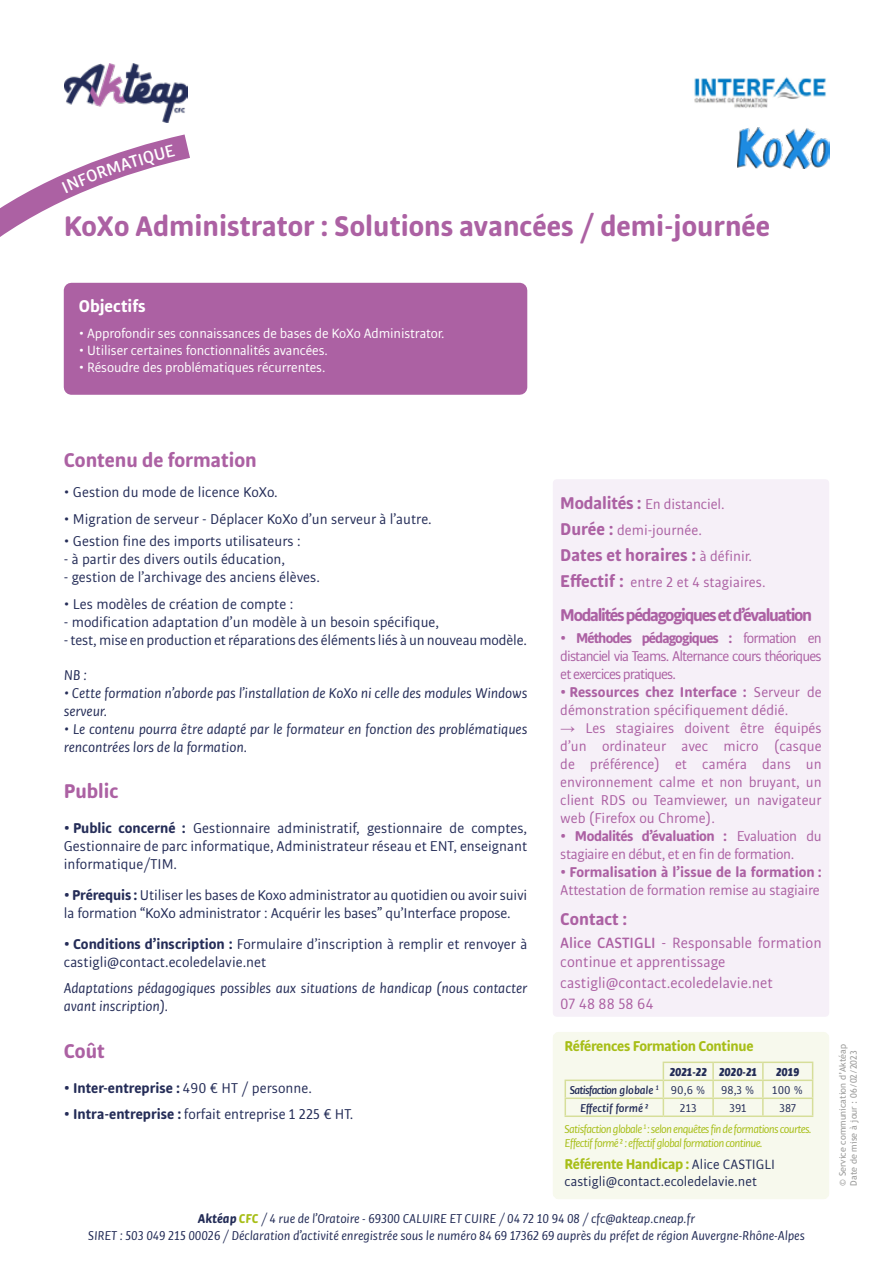
<style>
.page{position:relative;width:893px;height:1263px;background:#fff}
.page>*{position:absolute;margin:0;border:0;box-sizing:border-box;transform-origin:0 0}
.t1{font:700 30px "Bulo Rounded";color:#ac61a3}
.t2{font:700 21px "Bulo Rounded";color:#ac61a3}
.t3{font:700 18px "Bulo Rounded";letter-spacing:-.07em;color:#ac61a3}
.t4{font:700 18px "Bulo Rounded";color:#ac61a3}
.t5{font:700 18px "Bulo Rounded";color:#fff}
.t6{font:15.75px/18.9px "Bulo Rounded";color:#ac61a3}
.t7{font:15px/18px "Bulo Rounded";color:#252d58}
.t8{font:15px/18px "Bulo Rounded";letter-spacing:-.01em;color:#ac61a3;text-align:justify}
.t9{font:italic 15px/18px "Bulo Rounded";color:#252d58}
.t10{font:15px/18px "Bulo Rounded";letter-spacing:-.03em;color:#ac61a3}
.t11{font:700 15px "Bulo Rounded";letter-spacing:-.02em;color:#a7be17}
.t12{font:15px "Bulo Rounded";letter-spacing:-.005em;color:#232c57}
.t13{font:700 15px "Bulo Rounded";color:#252d58}
.t14{font:14.25px "Bulo Rounded";letter-spacing:-.01em;color:#fff}
.t15{font:14.25px "Bulo Rounded";color:#232c57}
.t16{font:italic 13.5px/16.2px "Bulo Rounded";color:#232c57;text-align:center}
.t17{font:italic 12px/21px "Bulo Rounded";letter-spacing:-.05em;color:#a7be17}
.t18{font:italic 500 12px "Bulo Rounded";letter-spacing:-.06em;color:#232c57}
.t19{font:italic 900 12px "Bulo Rounded";color:#232c57}
.t20{font:12px "Bulo Rounded";color:#232c57}
.t21{font:italic 500 12px "Bulo Rounded";color:#232c57}
.t22{font:9px/10.8px "Trebuchet MS";color:#9d9d9c}
.s1{font-weight:700}
.s2{font-weight:400}
.s3{font-weight:700;color:#252d58}
.s4{font-weight:700;font-size:18px}
.s5{font-weight:400;font-size:15px}
.s6{font-family:"Arial";font-weight:900}
.s7{font-weight:500}
.s8{font-weight:400;font-style:normal}
.s9{font-style:normal;color:#232c57}
.s10{font-weight:400;font-size:14.25px;color:#232c57}
.s11{font-weight:700;color:#a7be17}
</style>
<div class="page">
<div style="left:557px;top:1036px;width:268px;height:159px;background:#f7f9ed;border-radius:2px"></div>
<hr style="left:663px;top:1061px;width:50px;height:2px;background:#d6de99">
<hr style="left:713px;top:1061px;width:50px;height:2px;background:#d6de99">
<hr style="left:763px;top:1061px;width:50px;height:2px;background:#d6de99">
<hr style="left:565px;top:1079px;width:98px;height:2px;background:#d6de99">
<hr style="left:663px;top:1079px;width:50px;height:2px;background:#d6de99">
<hr style="left:713px;top:1079px;width:50px;height:2px;background:#d6de99">
<hr style="left:763px;top:1079px;width:50px;height:2px;background:#d6de99">
<hr style="left:565px;top:1097px;width:98px;height:2px;background:#d6de99">
<svg style="left:565px;top:1081px;width:1px;height:34px"></svg>
<hr style="left:663px;top:1097px;width:50px;height:2px;background:#d6de99">
<svg style="left:663px;top:1063px;width:1px;height:52px"></svg>
<hr style="left:713px;top:1097px;width:50px;height:2px;background:#d6de99">
<svg style="left:712px;top:1063px;width:2px;height:52px"></svg>
<hr style="left:763px;top:1097px;width:50px;height:2px;background:#d6de99">
<svg style="left:762px;top:1063px;width:2px;height:52px"></svg>
<svg style="left:812px;top:1063px;width:1px;height:52px"></svg>
<hr style="left:565px;top:1115px;width:98px;height:2px;background:#d6de99">
<hr style="left:663px;top:1115px;width:50px;height:2px;background:#d6de99">
<hr style="left:713px;top:1115px;width:50px;height:2px;background:#d6de99">
<hr style="left:763px;top:1115px;width:50px;height:2px;background:#d6de99">
<div style="left:553px;top:1032px;width:276px;height:167px;border:8px solid #f7f9ed;border-radius:2px"></div>
<div style="left:71px;top:290px;width:449px;height:97px;background:#ac61a3"></div>
<div style="left:64px;top:283px;width:463px;height:112px;border:15px solid #ac61a3"></div>
<div style="left:557px;top:483px;width:268px;height:530px;background:#f6f0f8"></div>
<div style="left:553px;top:479px;width:276px;height:538px;border:8px solid #f6f0f8"></div>
<img style="left:694px;top:77px;width:132px;height:31px">
<img style="left:64px;top:64px;width:123px;height:53px">
<img style="left:738px;top:127px;width:91px;height:41px">
<svg style="left:0;top:117px;width:190px;height:120px"></svg>
<p class="t1" style="left:64px;top:207px;width:708px">KoXo Administrator : Solutions avancées / demi-journée</p>
<p class="t5" style="left:79px;top:294px;width:68px">Objectifs</p>
<p class="t14" style="left:79px;top:324px;width:367px">• Approfondir ses connaissances de bases de KoXo Administrator.</p>
<p class="t14" style="left:79px;top:341px;width:250px">• Utiliser certaines fonctionnalités avancées.</p>
<p class="t14" style="left:79px;top:358px;width:248px">• Résoudre des problématiques récurrentes.</p>
<p class="t2" style="left:64px;top:446px;width:195px">Contenu de formation</p>
<p class="t7" style="left:64px;top:484px;width:216px">• Gestion du mode de licence KoXo.</p>
<p class="t7" style="left:64px;top:510px;width:370px">• Migration de serveur - Déplacer KoXo d’un serveur à l’autre.</p>
<p class="t7" style="left:64px;top:532px;width:238px">• Gestion fine des imports utilisateurs :</p>
<p class="t7" style="left:64px;top:550px;width:223px">- à partir des divers outils éducation,</p>
<p class="t7" style="left:64px;top:568px;width:258px">- gestion de l’archivage des anciens élèves.</p>
<p class="t7" style="left:64px;top:595px;width:231px">• Les modèles de création de compte :</p>
<p class="t7" style="left:64px;top:613px;width:377px">- modification adaptation d’un modèle à un besoin spécifique,</p>
<p class="t7" style="left:64px;top:631px;width:465px">- test, mise en production et réparations des éléments liés à un nouveau modèle.</p>
<p class="t9" style="left:64px;top:665px;width:25px">NB :</p>
<p class="t9" style="left:64px;top:683px;width:465px">• Cette formation n’aborde pas l’installation de KoXo ni celle des modules Windows serveur.</p>
<p class="t9" style="left:64px;top:719px;width:465px">• Le contenu pourra être adapté par le formateur en fonction des problématiques rencontrées lors de la formation.</p>
<p class="t2" style="left:64px;top:778px;width:56px">Public</p>
<p class="t7" style="left:64px;top:819px;width:465px;text-align:justify"><span class="s1">• Public concerné :</span> Gestionnaire administratif, gestionnaire de comptes, Gestionnaire de parc informatique, Administrateur réseau et ENT, enseignant informatique/TIM.</p>
<p class="t7" style="left:64px;top:886px;width:465px"><span class="s1">• Prérequis :</span> Utiliser les bases de Koxo administrator au quotidien ou avoir suivi la formation “KoXo administrator : Acquérir les bases” qu’Interface propose.</p>
<p class="t7" style="left:64px;top:935px;width:465px"><span class="s1">• Conditions d’inscription :</span> Formulaire d’inscription à remplir et renvoyer à castigli@contact.ecoledelavie.net</p>
<p class="t9" style="left:64px;top:979px;width:465px">Adaptations pédagogiques possibles aux situations de handicap (nous contacter avant inscription).</p>
<p class="t2" style="left:64px;top:1037px;width:43px">Coût</p>
<p class="t13" style="left:64px;top:1078px;width:250px">• Inter-entreprise : <span class="s2">490 € HT / personne.</span></p>
<p class="t12" style="left:64px;top:1105px;width:291px"><span class="s3">• Intra-entreprise :</span> forfait entreprise 1 225 € HT.</p>
<p class="t8" style="left:560px;top:496px;width:166px"><span class="s4">Modalités :</span> En distanciel.</p>
<p class="t8" style="left:560px;top:521px;width:143px"><span class="s4">Durée :</span> demi-journée.</p>
<p class="t4" style="left:560px;top:544px;width:193px">Dates et horaires : <span class="s5">à définir.</span></p>
<p class="t8" style="left:560px;top:573px;width:207px"><span class="s4">Effectif :</span> entre 2 et 4 stagiaires.</p>
<p class="t3" style="left:560px;top:603px;width:253px">Modalités pédagogiques et d’évaluation</p>
<p class="t8" style="left:560px;top:629px;width:263px"><span class="s1">• Méthodes pédagogiques :</span> formation en distanciel via Teams. Alternance cours théoriques et exercices pratiques.</p>
<p class="t8" style="left:560px;top:683px;width:263px"><span class="s1">• Ressources chez Interface :</span> Serveur de démonstration spécifiquement dédié.</p>
<p class="t8" style="left:560px;top:719px;width:263px"><span class="s6">→</span> Les stagiaires doivent être équipés d’un ordinateur avec micro (casque de préférence) et caméra dans un environnement calme et non bruyant, un client RDS ou Teamviewer, un navigateur web (Firefox ou Chrome).</p>
<p class="t10" style="left:560px;top:827px;width:263px"><span class="s1">• Modalités d’évaluation :</span> Evaluation du stagiaire en début, et en fin de formation.</p>
<p class="t8" style="left:560px;top:863px;width:263px"><span class="s1">• Formalisation à l’issue de la formation :<br></span>Attestation de formation remise au stagiaire</p>
<p class="t4" style="left:560px;top:908px;width:69px">Contact :</p>
<p class="t6" style="left:560px;top:934px;width:263px"><span class="s7">Alice CASTIGLI</span> - Responsable formation continue et apprentissage</p>
<p class="t6" style="left:560px;top:974px;width:214px">castigli@contact.ecoledelavie.net</p>
<p class="t6" style="left:560px;top:995px;width:95px">07 48 88 58 64</p>
<p class="t11" style="left:565px;top:1037px;width:191px">Références Formation Continue</p>
<p class="t19" style="left:670px;top:1064px;width:89px">2021-22 2020-21</p>
<p class="t19" style="left:776px;top:1064px;width:25px">2019</p>
<p class="t18" style="left:570px;top:1082px;width:137px">Satisfaction globale <sup>1</sup> <span class="s8">90,6 %</span></p>
<p class="t20" style="left:721px;top:1083px;width:35px">98,3 %</p>
<p class="t20" style="left:772px;top:1083px;width:32px">100 %</p>
<p class="t21" style="left:580px;top:1100px;width:70px">Effectif formé ²</p>
<p class="t20" style="left:680px;top:1101px;width:18px">213</p>
<p class="t20" style="left:729px;top:1101px;width:19px">391</p>
<p class="t17" style="left:565px;top:1097px;width:249px;text-indent:215px"><span class="s9">387<br></span>Satisfaction globale <sup>1</sup> : selon enquêtes fin de formations courtes.</p>
<p class="t17" style="left:565px;top:1132px;width:200px">Effectif formé ² : effectif global formation continue.</p>
<p class="t11" style="left:565px;top:1154px;width:212px">Référente Handicap : <span class="s10">Alice CASTIGLI</span></p>
<p class="t15" style="left:565px;top:1172px;width:194px">castigli@contact.ecoledelavie.net</p>
<p class="t16" style="left:88px;top:1211px;width:718px"><span class="s1">Aktéap</span> <span class="s11">CFC</span> / 4 rue de l’Oratoire - 69300 CALUIRE ET CUIRE / 04 72 10 94 08 / cfc@akteap.cneap.fr<br>SIRET : 503 049 215 00026 / Déclaration d’activité enregistrée sous le numéro 84 69 17362 69 auprès du préfet de région Auvergne-Rhône-Alpes</p>
<p class="t22" style="left:837px;top:1185px;width:143px;rotate:-90deg">© Service communication d’Aktéap<br>Date de mise à jour : 06/02/2023</p>
</div>
